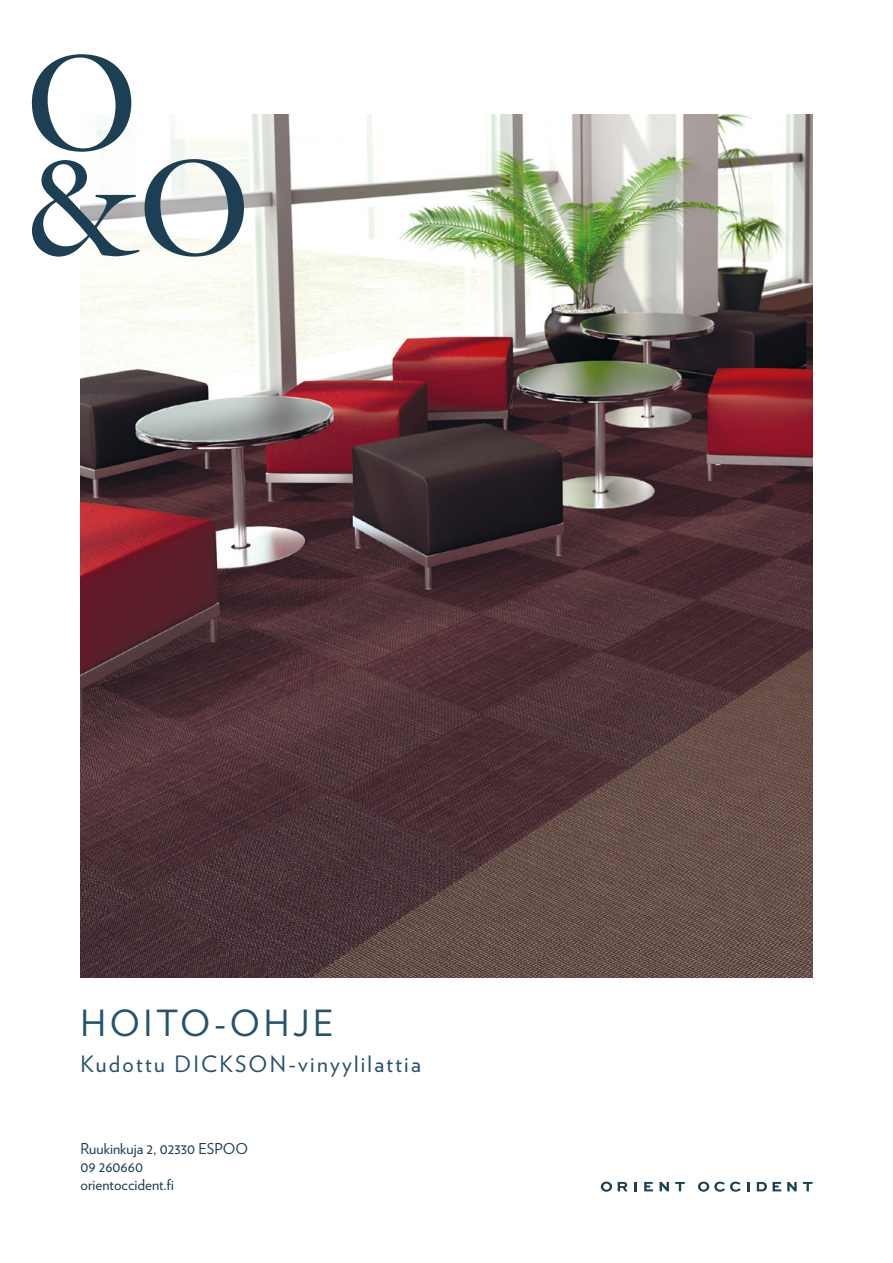
<style>
.page{position:relative;width:893px;height:1263px;background:#fff}
.page>*{position:absolute;margin:0;border:0;box-sizing:border-box;transform-origin:0 0}
.t1{font:36px "Verlag";letter-spacing:.1em;color:#25526c}
.t2{font:22.5px "Verlag";letter-spacing:.1em;color:#25526c}
.t3{font:15px/18px "Verlag";color:#1e4054}
</style>
<div class="page">
<svg style="left:601px;top:1181px;width:11px;height:11px"></svg>
<svg style="left:618px;top:1182px;width:9px;height:9px"></svg>
<svg style="left:634px;top:1182px;width:2px;height:9px"></svg>
<svg style="left:644px;top:1182px;width:9px;height:9px"></svg>
<svg style="left:660px;top:1182px;width:9px;height:9px"></svg>
<svg style="left:675px;top:1182px;width:10px;height:9px"></svg>
<svg style="left:698px;top:1181px;width:43px;height:11px"></svg>
<svg style="left:747px;top:1182px;width:2px;height:9px"></svg>
<svg style="left:757px;top:1182px;width:10px;height:9px"></svg>
<svg style="left:773px;top:1182px;width:8px;height:9px"></svg>
<svg style="left:787px;top:1182px;width:10px;height:9px"></svg>
<svg style="left:803px;top:1182px;width:9px;height:9px"></svg>
<img style="left:80px;top:115px;width:732px;height:863px">
<svg style="left:32px;top:159px;width:212px;height:98px"></svg>
<svg style="left:32px;top:54px;width:99px;height:98px"></svg>
<h1 class="t1" style="left:80px;top:996px;width:255px">HOITO-OHJE</h1>
<h2 class="t2" style="left:80px;top:1047px;width:342px">Kudottu DICKSON-vinyylilattia</h2>
<p class="t3" style="left:80px;top:1139px;width:169px">Ruukinkuja 2, 02330 ESPOO<br>09 260660<br>orientoccident.fi</p>
</div>
